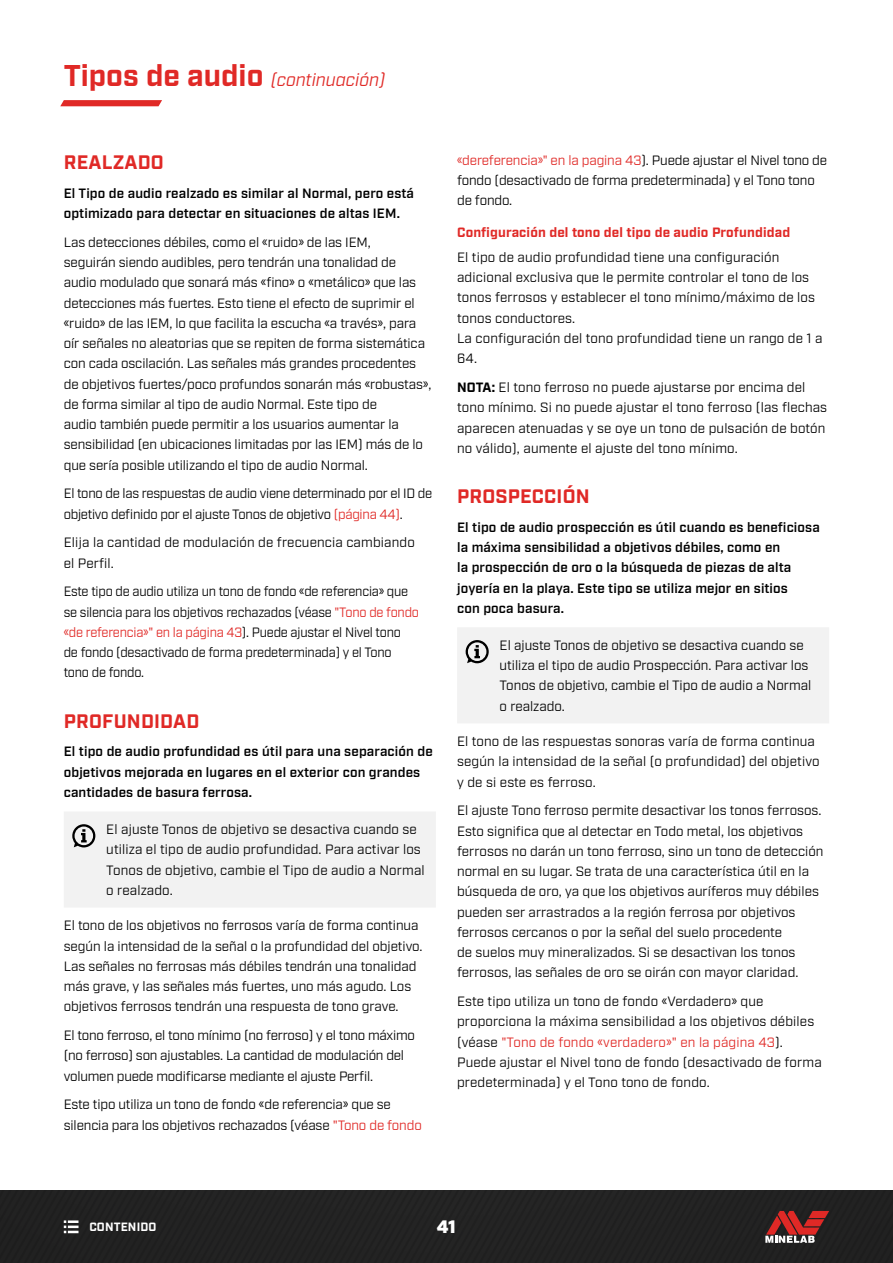
<style>
.page{position:relative;width:893px;height:1263px;background:#fff}
.page>*{position:absolute;margin:0;border:0;box-sizing:border-box;transform-origin:0 0}
.t1{font:700 19.5px "Industry";letter-spacing:.01em;color:#e02926}
.t2{font:italic 18px "Industry";color:#e02926}
.t3{font:900 18px "Industry";color:#fff}
.t4{font:13.5px/20.2px "Industry";letter-spacing:-.005em;color:#000}
.t5{font:600 13.5px/20.2px "Industry";letter-spacing:.01em;color:#000}
.t6{font:13.5px/20.2px "Industry";letter-spacing:-.005em;color:#000;scale:.96 1}
.t7{font:700 13.5px "Industry";letter-spacing:.01em;color:#e02926}
.t8{font:700 12px "Industry";letter-spacing:.01em;color:#fff}
.s1{font-weight:700;font-style:normal;font-size:30px}
.s2{color:#e02926}
.s3{font-weight:700}
</style>
<div class="page">
<div style="left:0;top:1191px;width:893px;height:72px;background:#222"></div>
<svg style="left:60px;top:100px;width:102px;height:6px"></svg>
<svg style="left:765px;top:1211px;width:64px;height:32px;background:#863c3b"></svg>
<svg style="left:64px;top:1220px;width:15px;height:13px"></svg>
<div style="left:64px;top:812px;width:372px;height:95px;background:#f2f2f2"></div>
<div style="left:457px;top:628px;width:372px;height:95px;background:#f2f2f2"></div>
<h2 class="t2" style="left:64px;top:70px;width:323px"><span class="s1">Tipos de audio</span> (continuación)</h2>
<h1 class="t1" style="left:64px;top:151px;width:101px">REALZADO</h1>
<p class="t5" style="left:64px;top:184px;width:352px">El Tipo de audio realzado es similar al Normal, pero está optimizado para detectar en situaciones de altas IEM.</p>
<p class="t4" style="left:64px;top:232px;width:369px">Las detecciones débiles, como el «ruido» de las IEM,<br>seguirán siendo audibles, pero tendrán una tonalidad de audio modulado que sonará más «fino» o «metálico» que las detecciones más fuertes. Esto tiene el efecto de suprimir el «ruido» de las IEM, lo que facilita la escucha «a través», para oír señales no aleatorias que se repiten de forma sistemática con cada oscilación. Las señales más grandes procedentes de objetivos fuertes/poco profundos sonarán más «robustas», de forma similar al tipo de audio Normal. Este tipo de<br>audio también puede permitir a los usuarios aumentar la sensibilidad (en ubicaciones limitadas por las IEM) más de lo que sería posible utilizando el tipo de audio Normal.</p>
<p class="t4" style="left:64px;top:484px;width:370px">El tono de las respuestas de audio viene determinado por el ID de objetivo definido por el ajuste Tonos de objetivo <span class="s2">(página 44)</span>.</p>
<p class="t4" style="left:64px;top:533px;width:352px">Elija la cantidad de modulación de frecuencia cambiando el Perfil.</p>
<p class="t6" style="left:64px;top:582px;width:372px">Este tipo de audio utiliza un tono de fondo «de referencia» que se silencia para los objetivos rechazados (véase <span class="s2">"Tono de fondo «de referencia»" en la página 43</span>). Puede ajustar el Nivel tono<br>de fondo (desactivado de forma predeterminada) y el Tono tono de fondo.</p>
<h1 class="t1" style="left:64px;top:709px;width:137px">PROFUNDIDAD</h1>
<p class="t5" style="left:64px;top:742px;width:370px">El tipo de audio profundidad es útil para una separación de objetivos mejorada en lugares en el exterior con grandes cantidades de basura ferrosa.</p>
<p class="t4" style="left:106px;top:819px;width:320px">El ajuste Tonos de objetivo se desactiva cuando se utiliza el tipo de audio profundidad. Para activar los Tonos de objetivo, cambie el Tipo de audio a Normal o realzado.</p>
<p class="t4" style="left:64px;top:916px;width:359px">El tono de los objetivos no ferrosos varía de forma continua según la intensidad de la señal o la profundidad del objetivo.<br>Las señales no ferrosas más débiles tendrán una tonalidad más grave, y las señales más fuertes, uno más agudo. Los objetivos ferrosos tendrán una respuesta de tono grave.</p>
<p class="t4" style="left:64px;top:1025px;width:353px">El tono ferroso, el tono mínimo (no ferroso) y el tono máximo (no ferroso) son ajustables. La cantidad de modulación del volumen puede modificarse mediante el ajuste Perfil.</p>
<p class="t4" style="left:64px;top:1095px;width:360px">Este tipo utiliza un tono de fondo «de referencia» que se silencia para los objetivos rechazados (véase <span class="s2">"Tono de fondo</span></p>
<p class="t4" style="left:457px;top:150px;width:372px"><span class="s2">«dereferencia»" en la pagina 43</span>). Puede ajustar el Nivel tono de fondo (desactivado de forma predeterminada) y el Tono tono de fondo.</p>
<p class="t7" style="left:457px;top:225px;width:335px">Configuración del tono del tipo de audio Profundidad</p>
<p class="t4" style="left:457px;top:247px;width:367px">El tipo de audio profundidad tiene una configuración adicional exclusiva que le permite controlar el tono de los tonos ferrosos y establecer el tono mínimo/máximo de los tonos conductores.<br>La configuración del tono profundidad tiene un rango de 1 a 64.</p>
<p class="t4" style="left:457px;top:377px;width:372px"><span class="s3">NOTA:</span> El tono ferroso no puede ajustarse por encima del tono mínimo. Si no puede ajustar el tono ferroso (las flechas aparecen atenuadas y se oye un tono de pulsación de botón no válido), aumente el ajuste del tono mínimo.</p>
<h1 class="t1" style="left:457px;top:485px;width:134px">PROSPECCIÓN</h1>
<p class="t5" style="left:457px;top:517px;width:364px">El tipo de audio prospección es útil cuando es beneficiosa la máxima sensibilidad a objetivos débiles, como en<br>la prospección de oro o la búsqueda de piezas de alta joyería en la playa. Este tipo se utiliza mejor en sitios<br>con poca basura.</p>
<p class="t4" style="left:500px;top:635px;width:313px">El ajuste Tonos de objetivo se desactiva cuando se utiliza el tipo de audio Prospección. Para activar los Tonos de objetivo, cambie el Tipo de audio a Normal o realzado.</p>
<p class="t4" style="left:457px;top:732px;width:364px">El tono de las respuestas sonoras varía de forma continua según la intensidad de la señal (o profundidad) del objetivo y de si este es ferroso.</p>
<p class="t4" style="left:457px;top:801px;width:368px">El ajuste Tono ferroso permite desactivar los tonos ferrosos.<br>Esto significa que al detectar en Todo metal, los objetivos ferrosos no darán un tono ferroso, sino un tono de detección normal en su lugar. Se trata de una característica útil en la búsqueda de oro, ya que los objetivos auríferos muy débiles pueden ser arrastrados a la región ferrosa por objetivos ferrosos cercanos o por la señal del suelo procedente<br>de suelos muy mineralizados. Si se desactivan los tonos ferrosos, las señales de oro se oirán con mayor claridad.</p>
<p class="t4" style="left:457px;top:992px;width:366px">Este tipo utiliza un tono de fondo «Verdadero» que proporciona la máxima sensibilidad a los objetivos débiles (véase <span class="s2">"Tono de fondo «verdadero»" en la página 43</span>).<br>Puede ajustar el Nivel tono de fondo (desactivado de forma predeterminada) y el Tono tono de fondo.</p>
<p class="t8" style="left:89px;top:1220px;width:69px">CONTENIDO</p>
<h2 class="t3" style="left:437px;top:1216px;width:21px">41</h2>
</div>
